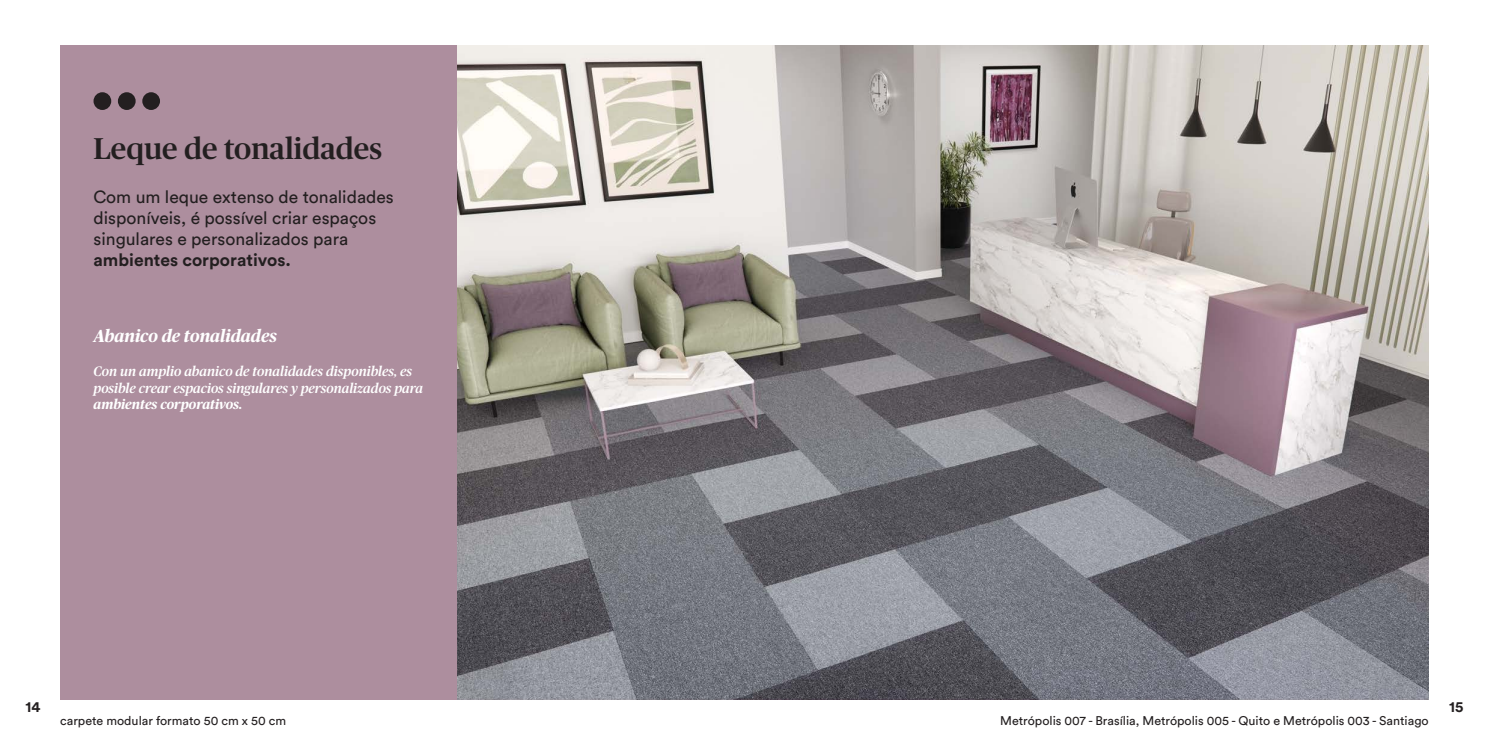
<style>
.page{position:relative;width:1489px;height:745px;background:#fff}
.page>*{position:absolute;margin:0;border:0;box-sizing:border-box;transform-origin:0 0}
.t1{font:500 30px "Publico Headline";color:#231f20}
.t2{font:17.5px/21px "Circular Std";color:#231f20}
.t3{font:italic 700 17.5px "Publico Headline";color:#fff}
.t4{font:700 15px "Circular Std";color:#231f20}
.t5{font:italic 500 13.75px/16.5px "Publico Headline";color:#fff}
.t6{font:12.5px "Circular Std";color:#231f20}
.s1{font-weight:700}
</style>
<div class="page">
<div style="left:60px;top:45px;width:397px;height:654px;background:#ad8e9e"></div>
<img style="left:457px;top:45px;width:971px;height:654px">
<div style="left:93px;top:92px;width:18px;height:18px;background:#231f20;border-radius:50%"></div>
<div style="left:118px;top:92px;width:18px;height:18px;background:#231f20;border-radius:50%"></div>
<div style="left:142px;top:92px;width:18px;height:18px;background:#231f20;border-radius:50%"></div>
<p class="t1" style="left:93px;top:127px;width:290px">Leque de tonalidades</p>
<p class="t2" style="left:93px;top:186px;width:302px">Com um leque extenso de tonalidades disponíveis, é possível criar espaços singulares e personalizados para <span class="s1">ambientes corporativos.</span></p>
<p class="t3" style="left:93px;top:323px;width:185px">Abanico de tonalidades</p>
<p class="t5" style="left:93px;top:362px;width:331px">Con un amplio abanico de tonalidades disponibles, es posible crear espacios singulares y personalizados para <span class="s1">ambientes corporativos.</span></p>
<p class="t4" style="left:25px;top:696px;width:16px">14</p>
<p class="t4" style="left:1448px;top:696px;width:16px">15</p>
<p class="t6" style="left:60px;top:712px;width:227px">carpete modular formato 50 cm x 50 cm</p>
<p class="t6" style="left:1000px;top:712px;width:430px">Metrópolis 007 - Brasília, Metrópolis 005 - Quito e Metrópolis 003 - Santiago</p>
</div>
